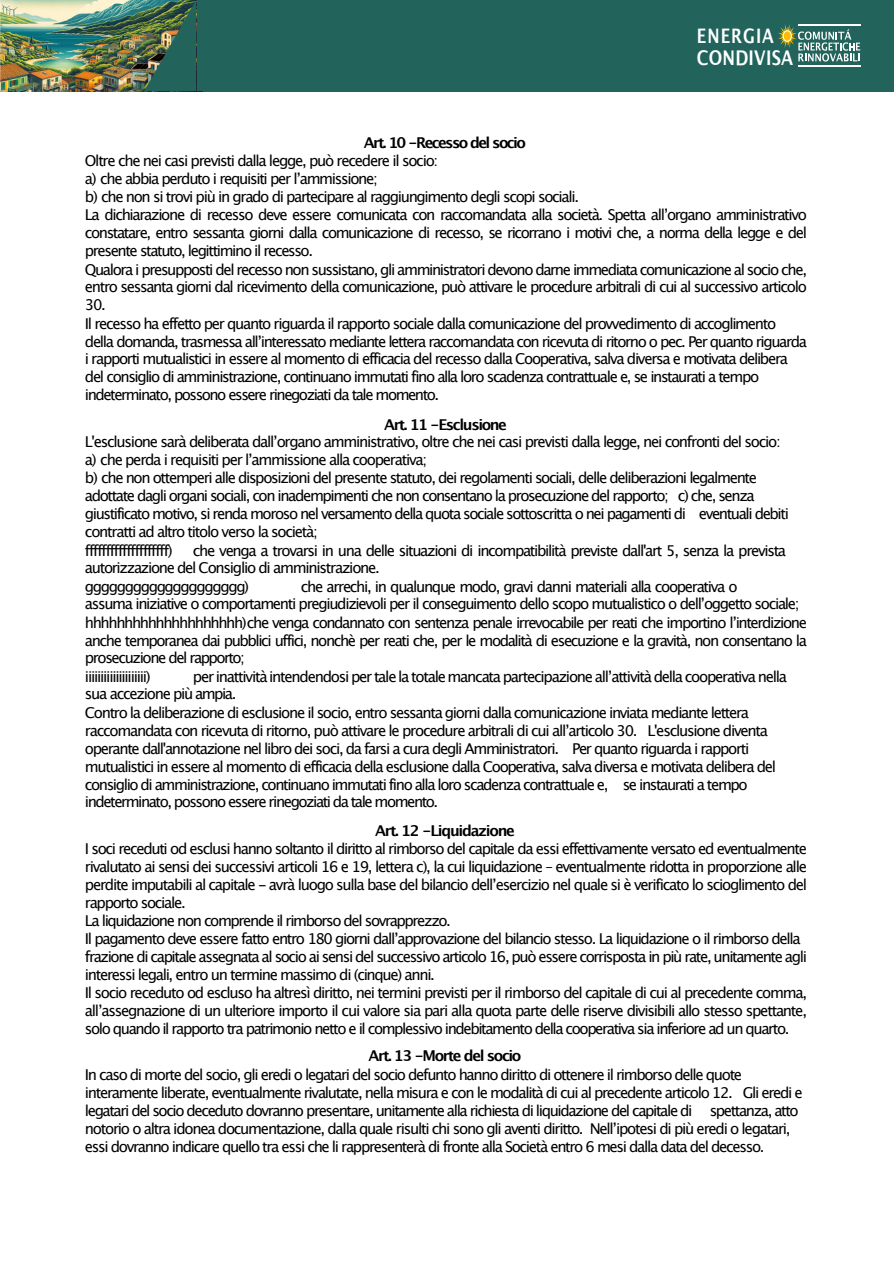
<style>
.page{position:relative;width:894px;height:1263px;background:#fff}
.page>*{position:absolute;margin:0;border:0;box-sizing:border-box;transform-origin:0 0}
.t1{font:700 20.25px "Lucida Grande";letter-spacing:.015em;color:#fff;scale:.81 1}
.t2{font:700 19.95px "Lucida Grande";letter-spacing:.06em;color:#fff;scale:.8 1}
.t3{font:15px/18px "Lucida Grande";letter-spacing:-.09em;color:#000}
.t4{font:700 15px "Lucida Grande";letter-spacing:-.095em;color:#000}
</style>
<div class="page">
<div style="left:164px;top:0;width:729px;height:91px;background:#22635c"></div>
<svg style="left:778px;top:24px;width:83px;height:38px"></svg>
<hr style="left:798px;top:24px;width:62px;height:2px;background:#fff">
<hr style="left:798px;top:65px;width:62px;height:2px;background:#fff">
<img style="left:0;top:0;width:144px;height:91px">
<img style="left:144px;top:0;width:53px;height:91px">
<h2 class="t2" style="left:704px;top:27px;width:98px">ENERGIA</h2>
<h1 class="t1" style="left:704px;top:49px;width:121px">CONDIVISA</h1>
<p class="t4" style="left:364px;top:136px;width:164px">Art. 10 -Recesso del socio</p>
<p class="t3" style="left:85px;top:153px;width:724px">Oltre che nei casi previsti dalla legge, può recedere il socio:<br>a) che abbia perduto i requisiti per lʼammissione;<br>b) che non si trovi più in grado di partecipare al raggiungimento degli scopi sociali.<br>La dichiarazione di recesso deve essere comunicata con raccomandata alla società. Spetta allʼorgano amministrativo constatare, entro sessanta giorni dalla comunicazione di recesso, se ricorrano i motivi che, a norma della legge e del presente statuto, legittimino il recesso.<br>Qualora i presupposti del recesso non sussistano, gli amministratori devono darne immediata comunicazione al socio che, entro sessanta giorni dal ricevimento della comunicazione, può attivare le procedure arbitrali di cui al successivo articolo 30.<br>Il recesso ha effetto per quanto riguarda il rapporto sociale dalla comunicazione del provvedimento di accoglimento della domanda, trasmessa allʼinteressato mediante lettera raccomandata con ricevuta di ritorno o pec. Per quanto riguarda i rapporti mutualistici in essere al momento di efficacia del recesso dalla Cooperativa, salva diversa e motivata delibera del consiglio di amministrazione, continuano immutati fino alla loro scadenza contrattuale e, se instaurati a tempo indeterminato, possono essere rinegoziati da tale momento.</p>
<p class="t4" style="left:384px;top:418px;width:124px">Art. 11 -Esclusione</p>
<p class="t3" style="left:85px;top:434px;width:706px">L'esclusione sarà deliberata dallʼorgano amministrativo, oltre che nei casi previsti dalla legge, nei confronti del socio: a) che perda i requisiti per lʼammissione alla cooperativa;<br>b) che non ottemperi alle disposizioni del presente statuto, dei regolamenti sociali, delle deliberazioni legalmente adottate dagli organi sociali, con inadempimenti che non consentano la prosecuzione del rapporto; c) che, senza giustificato motivo, si renda moroso nel versamento della quota sociale sottoscritta o nei pagamenti di eventuali debiti contratti ad altro titolo verso la società;<br>ffffffffffffffffffff)</p>
<p class="t3" style="left:85px;top:543px;width:703px;text-indent:108px">che venga a trovarsi in una delle situazioni di incompatibilità previste dall'art 5, senza la prevista autorizzazione del Consiglio di amministrazione.<br>gggggggggggggggggggg)</p>
<p class="t3" style="left:85px;top:579px;width:724px;text-indent:216px">che arrechi, in qualunque modo, gravi danni materiali alla cooperativa o<br>assuma iniziative o comportamenti pregiudizievoli per il conseguimento dello scopo mutualistico o dellʼoggetto sociale; hhhhhhhhhhhhhhhhhhhh)che venga condannato con sentenza penale irrevocabile per reati che importino lʼinterdizione anche temporanea dai pubblici uffici, nonchè per reati che, per le modalità di esecuzione e la gravità, non consentano la prosecuzione del rapporto;<br>iiiiiiiiiiiiiiiiiiii)</p>
<p class="t3" style="left:85px;top:669px;width:704px;text-indent:108px">per inattività intendendosi per tale la totale mancata partecipazione allʼattività della cooperativa nella sua accezione più ampia.<br>Contro la deliberazione di esclusione il socio, entro sessanta giorni dalla comunicazione inviata mediante lettera raccomandata con ricevuta di ritorno, può attivare le procedure arbitrali di cui allʼarticolo 30. L'esclusione diventa operante dall'annotazione nel libro dei soci, da farsi a cura degli Amministratori. Per quanto riguarda i rapporti mutualistici in essere al momento di efficacia della esclusione dalla Cooperativa, salva diversa e motivata delibera del consiglio di amministrazione, continuano immutati fino alla loro scadenza contrattuale e, se instaurati a tempo indeterminato, possono essere rinegoziati da tale momento.</p>
<p class="t4" style="left:375px;top:824px;width:141px">Art. 12 -Liquidazione</p>
<p class="t3" style="left:85px;top:840px;width:724px">I soci receduti od esclusi hanno soltanto il diritto al rimborso del capitale da essi effettivamente versato ed eventualmente rivalutato ai sensi dei successivi articoli 16 e 19, lettera c), la cui liquidazione – eventualmente ridotta in proporzione alle perdite imputabili al capitale - avrà luogo sulla base del bilancio dellʼesercizio nel quale si è verificato lo scioglimento del rapporto sociale.<br>La liquidazione non comprende il rimborso del sovrapprezzo.<br>Il pagamento deve essere fatto entro 180 giorni dallʼapprovazione del bilancio stesso. La liquidazione o il rimborso della frazione di capitale assegnata al socio ai sensi del successivo articolo 16, può essere corrisposta in più rate, unitamente agli interessi legali, entro un termine massimo di (cinque) anni.<br>Il socio receduto od escluso ha altresì diritto, nei termini previsti per il rimborso del capitale di cui al precedente comma, allʼassegnazione di un ulteriore importo il cui valore sia pari alla quota parte delle riserve divisibili allo stesso spettante, solo quando il rapporto tra patrimonio netto e il complessivo indebitamento della cooperativa sia inferiore ad un quarto.</p>
<p class="t4" style="left:368px;top:1050px;width:155px">Art. 13 -Morte del socio</p>
<p class="t3" style="left:85px;top:1066px;width:719px">In caso di morte del socio, gli eredi o legatari del socio defunto hanno diritto di ottenere il rimborso delle quote interamente liberate, eventualmente rivalutate, nella misura e con le modalità di cui al precedente articolo 12. Gli eredi e legatari del socio deceduto dovranno presentare, unitamente alla richiesta di liquidazione del capitale di spettanza, atto notorio o altra idonea documentazione, dalla quale risulti chi sono gli aventi diritto. Nellʼipotesi di più eredi o legatari, essi dovranno indicare quello tra essi che li rappresenterà di fronte alla Società entro 6 mesi dalla data del decesso.</p>
</div>
